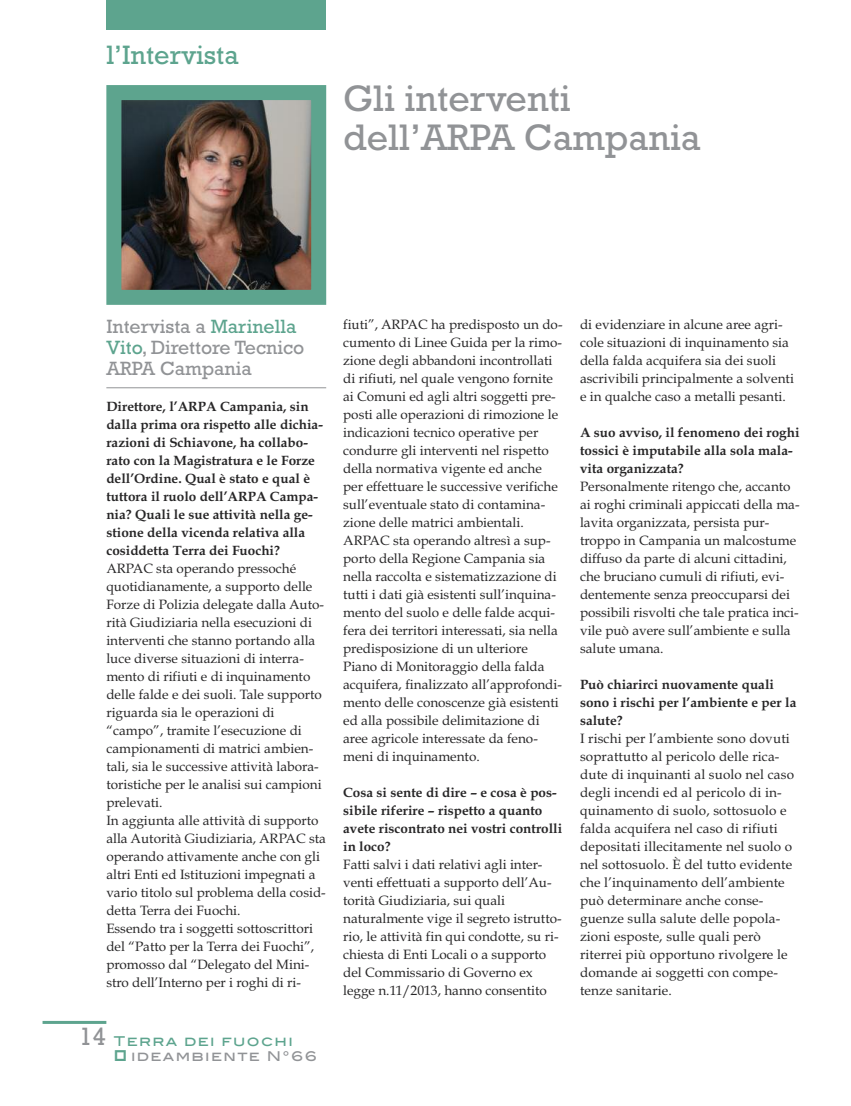
<style>
.page{position:relative;width:851px;height:1106px;background:#fff}
.page>*{position:absolute;margin:0;border:0;box-sizing:border-box;transform-origin:0 0}
.t1{font:37.5px/39px "Rockwell";color:#919396}
.t2{font:27px "Rockwell";color:#5da48e}
.t3{font:19.5px/21px "Rockwell";color:#919396}
.t4{font:13.5px/18px "Book Antiqua";color:#272627}
.t5{font:700 13.5px/18px "Book Antiqua";color:#272627}
.t6{font:13.5px/15px "Blair Md ITCTT Medium";letter-spacing:.1em;color:#919396}
.s1{color:#5da48e}
.s2{font-family:"Rockwell";font-size:25.5px}
</style>
<div class="page">
<hr style="left:106px;top:387px;width:220px;height:1px;background:#919396">
<hr style="left:43px;top:1020px;width:63px;height:3px;background:#5da48e">
<img style="left:122px;top:101px;width:188px;height:188px">
<div style="left:106px;top:85px;width:220px;height:220px;border:15px solid #5da48e"></div>
<div style="left:106px;top:0;width:220px;height:30px;background:#5da48e"></div>
<h2 class="t2" style="left:106px;top:39px;width:134px">l’Intervista</h2>
<h1 class="t1" style="left:343px;top:79px;width:359px">Gli interventi dell’ARPA Campania</h1>
<h3 class="t3" style="left:106px;top:315px;width:199px">Intervista a <span class="s1">Marinella<br>Vito</span>, Direttore Tecnico<br>ARPA Campania</h3>
<p class="t5" style="left:106px;top:397px;width:217px">Direttore, l’ARPA Campania, sin dalla prima ora rispetto alle dichia&shy;razioni di Schiavone, ha collabo&shy;rato con la Magistratura e le Forze dell’Ordine. Qual è stato e qual è tuttora il ruolo dell’ARPA Campa&shy;nia? Quali le sue attività nella ge&shy;stione della vicenda relativa alla cosiddetta Terra dei Fuochi?</p>
<p class="t4" style="left:106px;top:559px;width:221px">ARPAC sta operando pressoché quotidianamente, a supporto delle Forze di Polizia delegate dalla Auto&shy;rità Giudiziaria nella esecuzioni di interventi che stanno portando alla luce diverse situazioni di interra&shy;mento di rifiuti e di inquinamento delle falde e dei suoli. Tale supporto riguarda sia le operazioni di “campo”, tramite l’esecuzione di campionamenti di matrici ambien&shy;tali, sia le successive attività labora&shy;toristiche per le analisi sui campioni prelevati.<br>In aggiunta alle attività di supporto alla Autorità Giudiziaria, ARPAC sta operando attivamente anche con gli altri Enti ed Istituzioni impegnati a vario titolo sul problema della cosid&shy;detta Terra dei Fuochi.<br>Essendo tra i soggetti sottoscrittori del “Patto per la Terra dei Fuochi”, promosso dal “Delegato del Mini&shy;stro dell’Interno per i roghi di ri-</p>
<p class="t6" style="left:131px;top:1031px;width:187px;text-indent:-52px"><span class="s2">14</span> <span class="s1">Terra dei fuochi </span>ideambiente N°66</p>
<p class="t4" style="left:343px;top:315px;width:221px">fiuti”, ARPAC ha predisposto un do&shy;cumento di Linee Guida per la rimo&shy;zione degli abbandoni incontrollati di rifiuti, nel quale vengono fornite ai Comuni ed agli altri soggetti pre&shy;posti alle operazioni di rimozione le indicazioni tecnico operative per condurre gli interventi nel rispetto della normativa vigente ed anche per effettuare le successive verifiche sull’eventuale stato di contamina&shy;zione delle matrici ambientali.<br>ARPAC sta operando altresì a sup&shy;porto della Regione Campania sia nella raccolta e sistematizzazione di tutti i dati già esistenti sull’inquina&shy;mento del suolo e delle falde acqui&shy;fera dei territori interessati, sia nella predisposizione di un ulteriore Piano di Monitoraggio della falda acquifera, finalizzato all’approfondi&shy;mento delle conoscenze già esistenti ed alla possibile delimitazione di aree agricole interessate da feno&shy;meni di inquinamento.</p>
<p class="t5" style="left:343px;top:783px;width:220px">Cosa si sente di dire – e cosa è pos&shy;sibile riferire – rispetto a quanto avete riscontrato nei vostri controlli in loco?</p>
<p class="t4" style="left:343px;top:855px;width:220px">Fatti salvi i dati relativi agli inter&shy;venti effettuati a supporto dell’Au&shy;torità Giudiziaria, sui quali naturalmente vige il segreto istrutto&shy;rio, le attività fin qui condotte, su ri&shy;chiesta di Enti Locali o a supporto del Commissario di Governo ex legge n.11/2013, hanno consentito</p>
<p class="t4" style="left:580px;top:315px;width:215px">di evidenziare in alcune aree agri&shy;cole situazioni di inquinamento sia della falda acquifera sia dei suoli ascrivibili principalmente a solventi e in qualche caso a metalli pesanti.</p>
<p class="t5" style="left:580px;top:423px;width:221px">A suo avviso, il fenomeno dei roghi tossici è imputabile alla sola mala&shy;vita organizzata?</p>
<p class="t4" style="left:580px;top:477px;width:221px">Personalmente ritengo che, accanto ai roghi criminali appiccati della ma&shy;lavita organizzata, persista pur&shy;troppo in Campania un malcostume diffuso da parte di alcuni cittadini, che bruciano cumuli di rifiuti, evi&shy;dentemente senza preoccuparsi dei possibili risvolti che tale pratica inci&shy;vile può avere sull’ambiente e sulla salute umana.</p>
<p class="t5" style="left:580px;top:675px;width:218px">Può chiarirci nuovamente quali sono i rischi per l’ambiente e per la salute?</p>
<p class="t4" style="left:580px;top:729px;width:215px">I rischi per l’ambiente sono dovuti soprattutto al pericolo delle rica&shy;dute di inquinanti al suolo nel caso degli incendi ed al pericolo di in&shy;quinamento di suolo, sottosuolo e falda acquifera nel caso di rifiuti depositati illecitamente nel suolo o nel sottosuolo. È del tutto evidente che l’inquinamento dell’ambiente può determinare anche conse&shy;guenze sulla salute delle popola&shy;zioni esposte, sulle quali però riterrei più opportuno rivolgere le domande ai soggetti con compe&shy;tenze sanitarie.</p>
</div>
